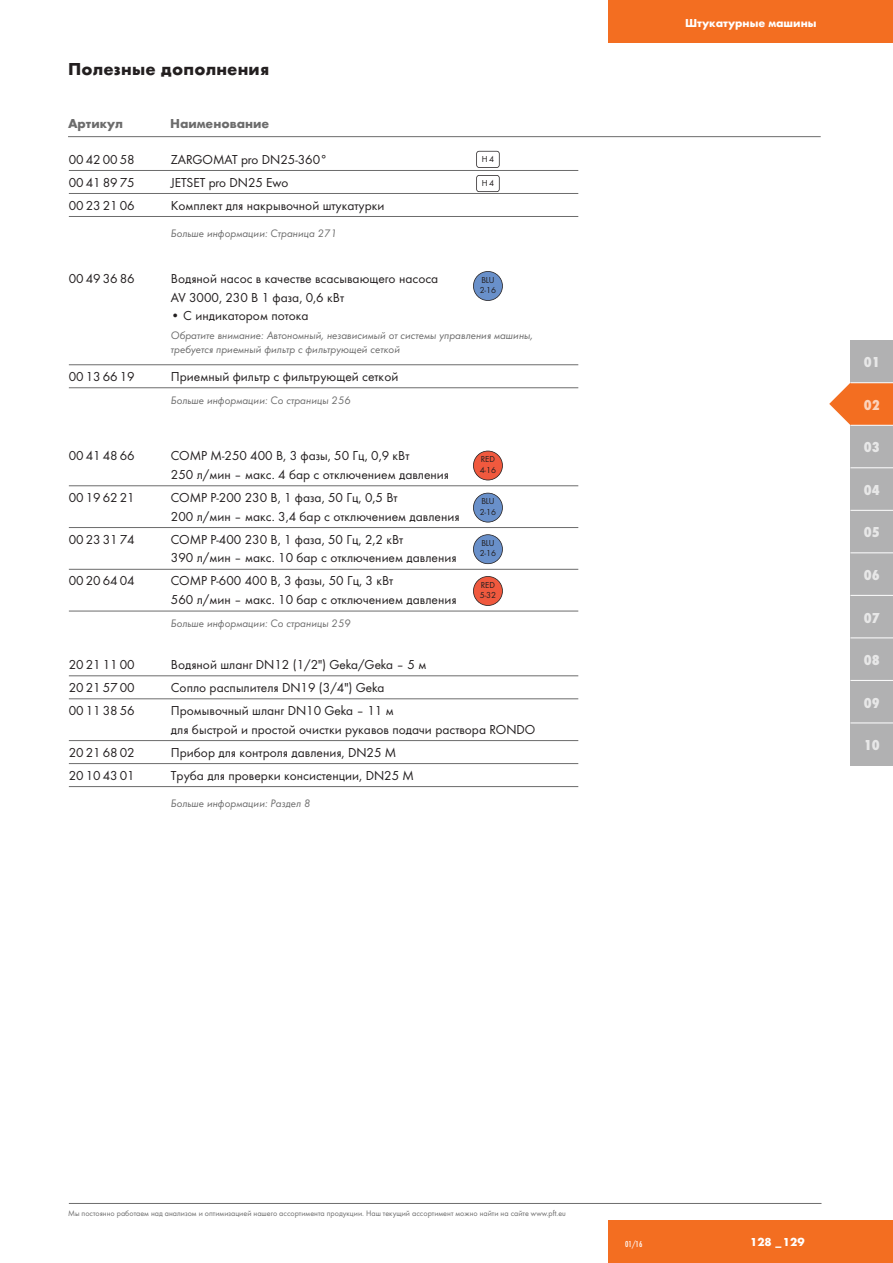
<style>
.page{position:relative;width:893px;height:1263px;background:#fff}
.page>*{position:absolute;margin:0;border:0;box-sizing:border-box;transform-origin:0 0}
.t1{font:700 18px "Futura";letter-spacing:.01em;color:#231f20}
.t2{font:15px "Futura T Ext Bol Con";letter-spacing:-.005em;color:rgb(255 255 255/.7)}
.t3{font:13.5px/18.8px "Futura T Boo";color:#231f20}
.t4{font:700 13.5px "Futura";color:#6c6c6c}
.t5{font:700 12px "Futura";color:#fff}
.t6{font:700 12px "Futura T";letter-spacing:.005em;color:#fff}
.t7{font:11.25px/14.2px "Futura T Boo Obl";color:#6c6c6c}
.t8{font:9px/10.5px "Futura T Boo";color:#231f20}
.t9{font:9px "Futura T Med Con";color:#fff}
.t10{font:8.25px "Futura T Boo";color:#6c6c6c}
</style>
<div class="page">
<div style="left:608px;top:0;width:285px;height:43px;background:#f36e21"></div>
<div style="left:608px;top:1220px;width:285px;height:43px;background:#f36e21"></div>
<svg style="left:829px;top:383px;width:21px;height:42px"></svg>
<div style="left:850px;top:340px;width:43px;height:43px;background:#b1b1b2"></div>
<div style="left:850px;top:383px;width:43px;height:42px;background:#f36e21"></div>
<div style="left:850px;top:425px;width:43px;height:43px;background:#b1b1b2"></div>
<div style="left:850px;top:468px;width:43px;height:42px;background:#b1b1b2"></div>
<div style="left:850px;top:510px;width:43px;height:43px;background:#b1b1b2"></div>
<div style="left:850px;top:553px;width:43px;height:42px;background:#b1b1b2"></div>
<div style="left:850px;top:595px;width:43px;height:43px;background:#b1b1b2"></div>
<div style="left:850px;top:638px;width:43px;height:42px;background:#b1b1b2"></div>
<div style="left:850px;top:680px;width:43px;height:43px;background:#b1b1b2"></div>
<div style="left:850px;top:723px;width:43px;height:42px;background:#b1b1b2"></div>
<hr style="left:850px;top:382px;width:43px;height:1px;background:#fff">
<hr style="left:850px;top:425px;width:43px;height:1px;background:#fff">
<hr style="left:850px;top:467px;width:43px;height:1px;background:#fff">
<hr style="left:850px;top:510px;width:43px;height:1px;background:#fff">
<hr style="left:850px;top:552px;width:43px;height:1px;background:#fff">
<hr style="left:850px;top:595px;width:43px;height:1px;background:#fff">
<hr style="left:850px;top:637px;width:43px;height:1px;background:#fff">
<hr style="left:850px;top:680px;width:43px;height:1px;background:#fff">
<hr style="left:850px;top:722px;width:43px;height:1px;background:#fff">
<hr style="left:69px;top:1203px;width:752px;height:1px;background:#6c6c6c">
<hr style="left:68px;top:136px;width:753px;height:1px;background:#6c6c6c">
<hr style="left:69px;top:170px;width:509px;height:1px;background:#6c6c6c">
<hr style="left:69px;top:193px;width:509px;height:1px;background:#6c6c6c">
<hr style="left:69px;top:216px;width:509px;height:1px;background:#6c6c6c">
<hr style="left:69px;top:364px;width:509px;height:1px;background:#6c6c6c">
<hr style="left:69px;top:387px;width:509px;height:1px;background:#6c6c6c">
<hr style="left:69px;top:485px;width:509px;height:1px;background:#6c6c6c">
<hr style="left:69px;top:527px;width:509px;height:1px;background:#6c6c6c">
<hr style="left:69px;top:569px;width:509px;height:1px;background:#6c6c6c">
<hr style="left:69px;top:611px;width:509px;height:1px;background:#6c6c6c">
<hr style="left:69px;top:675px;width:509px;height:1px;background:#6c6c6c">
<hr style="left:69px;top:698px;width:509px;height:1px;background:#6c6c6c">
<hr style="left:69px;top:740px;width:509px;height:1px;background:#6c6c6c">
<hr style="left:69px;top:763px;width:509px;height:1px;background:#6c6c6c">
<hr style="left:69px;top:786px;width:509px;height:1px;background:#6c6c6c">
<div style="left:476px;top:175px;width:24px;height:17px;border:2px solid #231f20;border-radius:3px"></div>
<div style="left:476px;top:151px;width:24px;height:17px;border:2px solid #231f20;border-radius:3px"></div>
<div style="left:473px;top:576px;width:29px;height:29px;background:#f0593e;border-radius:50%"></div>
<div style="left:473px;top:576px;width:30px;height:30px;border:2px solid #231f20;border-radius:50%"></div>
<div style="left:473px;top:451px;width:29px;height:29px;background:#f0593e;border-radius:50%"></div>
<div style="left:473px;top:451px;width:30px;height:29px;border:2px solid #231f20;border-radius:50%"></div>
<div style="left:473px;top:271px;width:29px;height:29px;background:#6990ca;border-radius:50%"></div>
<div style="left:473px;top:271px;width:30px;height:30px;border:2px solid #231f20;border-radius:50%"></div>
<div style="left:473px;top:493px;width:29px;height:29px;background:#6990ca;border-radius:50%"></div>
<div style="left:473px;top:493px;width:30px;height:29px;border:2px solid #231f20;border-radius:50%"></div>
<div style="left:473px;top:535px;width:29px;height:29px;background:#6990ca;border-radius:50%"></div>
<div style="left:473px;top:534px;width:30px;height:30px;border:2px solid #231f20;border-radius:50%"></div>
<p class="t1" style="left:68px;top:58px;width:203px">Полезные дополнения</p>
<p class="t4" style="left:68px;top:115px;width:57px">Артикул</p>
<p class="t4" style="left:170px;top:115px;width:101px">Наименование</p>
<p class="t3" style="left:69px;top:150px;width:67px">00 42 00 58</p>
<p class="t3" style="left:171px;top:150px;width:158px">ZARGOMAT pro DN25-360°</p>
<p class="t3" style="left:69px;top:173px;width:67px">00 41 89 75</p>
<p class="t3" style="left:171px;top:173px;width:119px">JETSET pro DN25 Ewo</p>
<p class="t3" style="left:69px;top:196px;width:67px">00 23 21 06</p>
<p class="t3" style="left:171px;top:196px;width:215px">Комплект для накрывочной штукатурки</p>
<p class="t7" style="left:171px;top:226px;width:168px">Больше информации: Страница 271</p>
<p class="t3" style="left:69px;top:269px;width:67px">00 49 36 86</p>
<p class="t3" style="left:171px;top:269px;width:269px">Водяной насос в качестве всасывающего насоса<br>AV 3000, 230 В 1 фаза, 0,6 кВт</p>
<p class="t3" style="left:171px;top:306px;width:139px">• С индикатором потока</p>
<p class="t7" style="left:171px;top:328px;width:364px">Обратите внимание: Автономный, независимый от системы управления машины, требуется приемный фильтр с фильтрующей сеткой</p>
<p class="t3" style="left:69px;top:367px;width:67px">00 13 66 19</p>
<p class="t3" style="left:171px;top:367px;width:229px">Приемный фильтр с фильтрующей сеткой</p>
<p class="t7" style="left:171px;top:393px;width:181px">Больше информации: Со страницы 256</p>
<p class="t8" style="left:482px;top:154px;width:14px">H4</p>
<p class="t8" style="left:482px;top:178px;width:14px">H4</p>
<p class="t8" style="left:480px;top:274px;width:18px">BLU<br>2-16</p>
<p class="t3" style="left:69px;top:446px;width:67px">00 41 48 66</p>
<p class="t3" style="left:171px;top:446px;width:280px">COMP M-250 400 В, 3 фазы, 50 Гц, 0,9 кВт<br>250 л/мин – макс. 4 бар с отключением давления</p>
<p class="t3" style="left:69px;top:488px;width:67px">00 19 62 21</p>
<p class="t3" style="left:171px;top:488px;width:290px">COMP P-200 230 В, 1 фаза, 50 Гц, 0,5 Вт<br>200 л/мин – макс. 3,4 бар с отключением давления</p>
<p class="t3" style="left:69px;top:530px;width:67px">00 23 31 74</p>
<p class="t3" style="left:171px;top:530px;width:287px">COMP P-400 230 В, 1 фаза, 50 Гц, 2,2 кВт<br>390 л/мин – макс. 10 бар с отключением давления</p>
<p class="t3" style="left:69px;top:571px;width:67px">00 20 64 04</p>
<p class="t3" style="left:171px;top:571px;width:287px">COMP P-600 400 В, 3 фазы, 50 Гц, 3 кВт<br>560 л/мин – макс. 10 бар с отключением давления</p>
<p class="t7" style="left:171px;top:616px;width:181px">Больше информации: Со страницы 259</p>
<p class="t3" style="left:69px;top:655px;width:67px">20 21 11 00</p>
<p class="t3" style="left:171px;top:655px;width:257px">Водяной шланг DN12 (1/2") Geka/Geka – 5 м</p>
<p class="t3" style="left:69px;top:678px;width:67px">20 21 57 00</p>
<p class="t3" style="left:171px;top:678px;width:215px">Сопло распылителя DN19 (3/4") Geka</p>
<p class="t3" style="left:69px;top:701px;width:67px">00 11 38 56</p>
<p class="t3" style="left:171px;top:701px;width:366px">Промывочный шланг DN10 Geka – 11 м<br>для быстрой и простой очистки рукавов подачи раствора RONDO</p>
<p class="t3" style="left:69px;top:743px;width:67px">20 21 68 02</p>
<p class="t3" style="left:171px;top:743px;width:227px">Прибор для контроля давления, DN25 M</p>
<p class="t3" style="left:69px;top:766px;width:67px">20 10 43 01</p>
<p class="t3" style="left:171px;top:766px;width:245px">Труба для проверки консистенции, DN25 M</p>
<p class="t7" style="left:171px;top:796px;width:141px">Больше информации: Раздел 8</p>
<p class="t8" style="left:480px;top:454px;width:18px">RED<br>4-16</p>
<p class="t8" style="left:480px;top:496px;width:18px">BLU<br>2-16</p>
<p class="t8" style="left:480px;top:538px;width:18px">BLU<br>2-16</p>
<p class="t8" style="left:480px;top:579px;width:18px">RED<br>5-32</p>
<p class="t5" style="left:685px;top:16px;width:133px">Штукатурные машины</p>
<p class="t2" style="left:864px;top:353px;width:17px">01</p>
<p class="t2" style="left:864px;top:396px;width:17px">02</p>
<p class="t2" style="left:864px;top:438px;width:17px">03</p>
<p class="t2" style="left:864px;top:481px;width:17px">04</p>
<p class="t2" style="left:864px;top:523px;width:17px">05</p>
<p class="t2" style="left:864px;top:566px;width:17px">06</p>
<p class="t2" style="left:864px;top:608px;width:17px">07</p>
<p class="t2" style="left:864px;top:651px;width:17px">08</p>
<p class="t2" style="left:864px;top:694px;width:17px">09</p>
<p class="t2" style="left:864px;top:736px;width:17px">10</p>
<p class="t10" style="left:68px;top:1208px;width:499px">Мы постоянно работаем над анализом и оптимизацией нашего ассортимента продукции. Наш текущий ассортимент можно найти на сайте www.pft.eu</p>
<p class="t9" style="left:625px;top:1238px;width:19px">01/16</p>
<p class="t6" style="left:750px;top:1235px;width:56px">128 _129</p>
</div>
